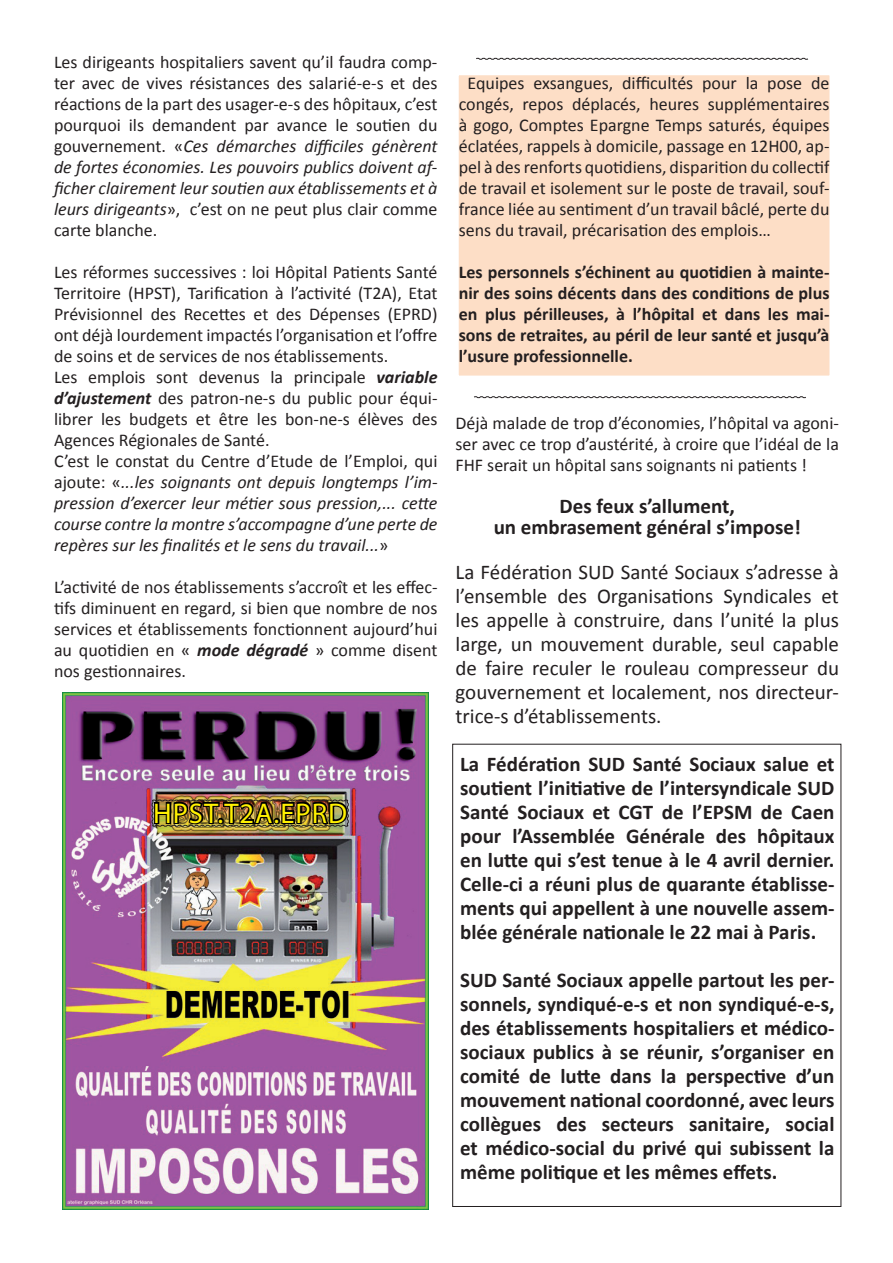
<style>
.page{position:relative;width:893px;height:1263px;background:#fff}
.page>*{position:absolute;margin:0;border:0;box-sizing:border-box;transform-origin:0 0}
.t1{font:28.5px "Myriad Pro";letter-spacing:.035em;color:#fff101}
.t2{font:700 21px/24px "Calibri";color:#231f20;text-align:justify}
.t3{font:21px/24px "Calibri";color:#231f20;text-align:justify}
.t4{font:18px/21px "Calibri";color:#231f20;text-align:justify}
.t5{font:700 18px/21px "Calibri";color:#231f20;text-align:justify}
.s1{font-style:italic}
.s2{font-weight:700;font-style:italic}
</style>
<div class="page">
<img style="left:63px;top:693px;width:366px;height:516px">
<svg style="left:474px;top:396px;width:332px;height:2px"></svg>
<img style="left:151px;top:783px;width:198px;height:44px">
<div style="left:458px;top:74px;width:372px;height:302px;background:#fddec6"></div>
<div style="left:457px;top:74px;width:374px;height:303px;border:2px solid #fff"></div>
<svg style="left:476px;top:57px;width:332px;height:3px"></svg>
<p class="t4" style="left:54px;top:51px;width:385px">Les dirigeants hospitaliers savent qu’il faudra comp&shy;ter avec de vives résistances des salarié-e-s et des réactions de la part des usager-e-s des hôpitaux, c’est pourquoi ils demandent par avance le soutien du gouvernement. «<span class="s1">Ces démarches difficiles génèrent de fortes économies. Les pouvoirs publics doivent af&shy;ficher clairement leur soutien aux établissements et à leurs dirigeants</span>», c’est on ne peut plus clair comme carte blanche.</p>
<p class="t4" style="left:54px;top:261px;width:385px;text-align:left">Les réformes successives : loi Hôpital Patients Santé Territoire (HPST), Tarification à l’activité (T2A), Etat Prévisionnel des Recettes et des Dépenses (EPRD) ont déjà lourdement impactés l’organisation et l’offre de soins et de services de nos établissements.<br>Les emplois sont devenus la principale <span class="s2">variable d’ajustement</span> des patron-ne-s du public pour équi&shy;librer les budgets et être les bon-ne-s élèves des Agences Régionales de Santé.<br>C’est le constat du Centre d’Etude de l’Emploi, qui ajoute: «<span class="s1">...les soignants ont depuis longtemps l’im&shy;pression d’exercer leur métier sous pression,... cette course contre la montre s’accompagne d’une perte de repères sur les finalités et le sens du travail...</span>»</p>
<p class="t4" style="left:54px;top:576px;width:385px">L’activité de nos établissements s’accroît et les effec&shy;tifs diminuent en regard, si bien que nombre de nos services et établissements fonctionnent aujourd’hui au quotidien en « <span class="s2">mode dégradé</span> » comme disent nos gestionnaires.</p>
<h1 class="t1" style="left:153px;top:795px;width:195px">HPST.T2A.EPRD</h1>
<p class="t4" style="left:459px;top:72px;width:372px;text-indent:9px">Equipes exsangues, difficultés pour la pose de congés, repos déplacés, heures supplémentaires à gogo, Comptes Epargne Temps saturés, équipes éclatées, rappels à domicile, passage en 12H00, ap&shy;pel à desrenforts quotidiens, disparition du collectif de travail et isolement sur le poste de travail, souf&shy;france liée au sentiment d’un travail bâclé, perte du sens du travail, précarisation des emplois…</p>
<p class="t5" style="left:459px;top:261px;width:372px">Les personnels s’échinent au quotidien à mainte&shy;nir des soins décents dans des conditions de plus en plus périlleuses, à l’hôpital et dans les mai&shy;sons de retraites, au péril de leur santé et jusqu’à l’usure professionnelle.</p>
<p class="t4" style="left:455px;top:413px;width:385px">Déjà malade de trop d’économies, l’hôpital va agoni&shy;ser avec ce trop d’austérité, à croire que l’idéal de la FHF serait un hôpital sans soignants ni patients !</p>
<p class="t2" style="left:494px;top:495px;width:309px;line-height:21px;text-align:center">Des feux s’allument,<br>un embrasement général s’impose!</p>
<p class="t3" style="left:455px;top:560px;width:385px">La Fédération SUD Santé Sociaux s’adresse à l’ensemble des Organisations Syndicales et les appelle à construire, dans l’unité la plus large, un mouvement durable, seul capable de faire reculer le rouleau compresseur du gouvernement et localement, nos directeur&shy;trice-s d’établissements.</p>
<p class="t2" style="left:460px;top:752px;width:376px">La Fédération SUD Santé Sociaux salue et soutient l’initiative de l’intersyndicale SUD Santé Sociaux et CGT de l’EPSM de Caen pour l’Assemblée Générale des hôpitaux en lutte qui s’est tenue à le 4 avril dernier.<br>Celle-ci a réuni plus de quarante établisse&shy;ments qui appellent à une nouvelle assem&shy;blée générale nationale le 22 mai à Paris.</p>
<p class="t2" style="left:460px;top:968px;width:376px">SUD Santé Sociaux appelle partout les per&shy;sonnels, syndiqué-e-s et non syndiqué-e-s, des établissements hospitaliers et médico&shy;sociaux publics à se réunir, s’organiser en comité de lutte dans la perspective d’un mouvement national coordonné, avec leurs collègues des secteurs sanitaire, social et médico-social du privé qui subissent la même politique et les mêmes effets.</p>
</div>
